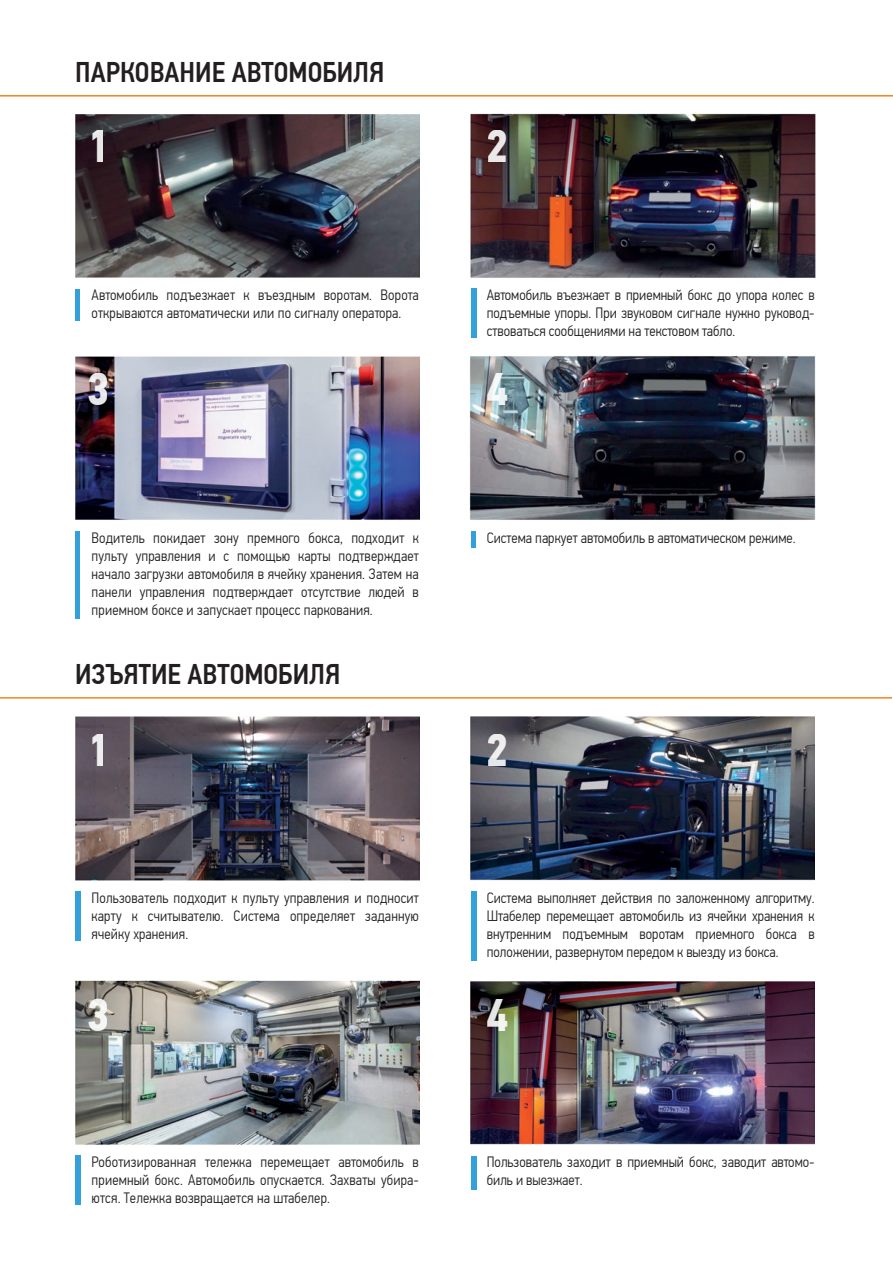
<style>
.page{position:relative;width:893px;height:1263px;background:#fff}
.page>*{position:absolute;margin:0;border:0;box-sizing:border-box;transform-origin:0 0}
.t1{font:700 46.05px "PF Din Text Cond Pro";color:#fff}
.t2{font:500 28.5px "PF Din Text Cond Pro";color:#231f20}
.t3{font:300 15px/18px "PF Din Text Cond Pro";letter-spacing:.01em;color:#231f20;text-align:justify}
</style>
<div class="page">
<hr style="left:0;top:95px;width:893px;height:2px;background:#f58220">
<div style="left:471px;top:289px;width:5px;height:49px;background:#34a0d9"></div>
<img style="left:75px;top:96px;width:344px;height:225px">
<img style="left:468px;top:96px;width:391px;height:205px">
<div style="left:75px;top:531px;width:5px;height:88px;background:#34a0d9"></div>
<img style="left:75px;top:356px;width:344px;height:164px">
<img style="left:469px;top:356px;width:347px;height:192px">
<hr style="left:0;top:697px;width:892px;height:2px;background:#f58220">
<div style="left:75px;top:892px;width:6px;height:49px;background:#34a0d9"></div>
<img style="left:75px;top:698px;width:344px;height:194px">
<img style="left:471px;top:717px;width:344px;height:217px">
<div style="left:75px;top:1156px;width:6px;height:49px;background:#34a0d9"></div>
<div style="left:471px;top:1156px;width:5px;height:33px;background:#34a0d9"></div>
<img style="left:75px;top:980px;width:344px;height:176px">
<img style="left:471px;top:934px;width:344px;height:230px">
<h2 class="t2" style="left:75px;top:55px;width:311px">ПАРКОВАНИЕ АВТОМОБИЛЯ</h2>
<h1 class="t1" style="left:86px;top:119px;width:24px">1</h1>
<h1 class="t1" style="left:487px;top:119px;width:24px">2</h1>
<p class="t3" style="left:92px;top:286px;width:329px">Автомобиль подъезжает к въездным воротам. Ворота открываются автоматически или по сигналу оператора.</p>
<p class="t3" style="left:487px;top:286px;width:329px">Автомобиль въезжает в приемный бокс до упора колес в подъемные упоры. При звуковом сигнале нужно руковод&shy;ствоваться сообщениями на текстовом табло.</p>
<h1 class="t1" style="left:86px;top:362px;width:24px">3</h1>
<h1 class="t1" style="left:487px;top:362px;width:24px">4</h1>
<p class="t3" style="left:92px;top:529px;width:329px">Водитель покидает зону премного бокса, подходит к пульту управления и с помощью карты подтверждает начало загрузки автомобиля в ячейку хранения. Затем на панели управления подтверждает отсутствие людей в приемном боксе и запускает процесс паркования.</p>
<p class="t3" style="left:487px;top:529px;width:310px">Система паркует автомобиль в автоматическом режиме.</p>
<h2 class="t2" style="left:75px;top:657px;width:267px">ИЗЪЯТИЕ АВТОМОБИЛЯ</h2>
<h1 class="t1" style="left:86px;top:723px;width:24px">1</h1>
<h1 class="t1" style="left:487px;top:723px;width:24px">2</h1>
<p class="t3" style="left:92px;top:889px;width:329px">Пользователь подходит к пульту управления и подносит карту к считывателю. Система определяет заданную ячейку хранения.</p>
<p class="t3" style="left:487px;top:889px;width:329px">Система выполняет действия по заложенному алгоритму.<br>Штабелер перемещает автомобиль из ячейки хранения к внутренним подъемным воротам приемного бокса в положении, развернутом передом к выезду из бокса.</p>
<h1 class="t1" style="left:86px;top:987px;width:24px">3</h1>
<h1 class="t1" style="left:487px;top:987px;width:24px">4</h1>
<p class="t3" style="left:92px;top:1153px;width:329px">Роботизированная тележка перемещает автомобиль в приемный бокс. Автомобиль опускается. Захваты убира&shy;ются. Тележка возвращается на штабелер.</p>
<p class="t3" style="left:487px;top:1153px;width:329px">Пользователь заходит в приемный бокс, заводит автомо&shy;биль и выезжает.</p>
</div>
